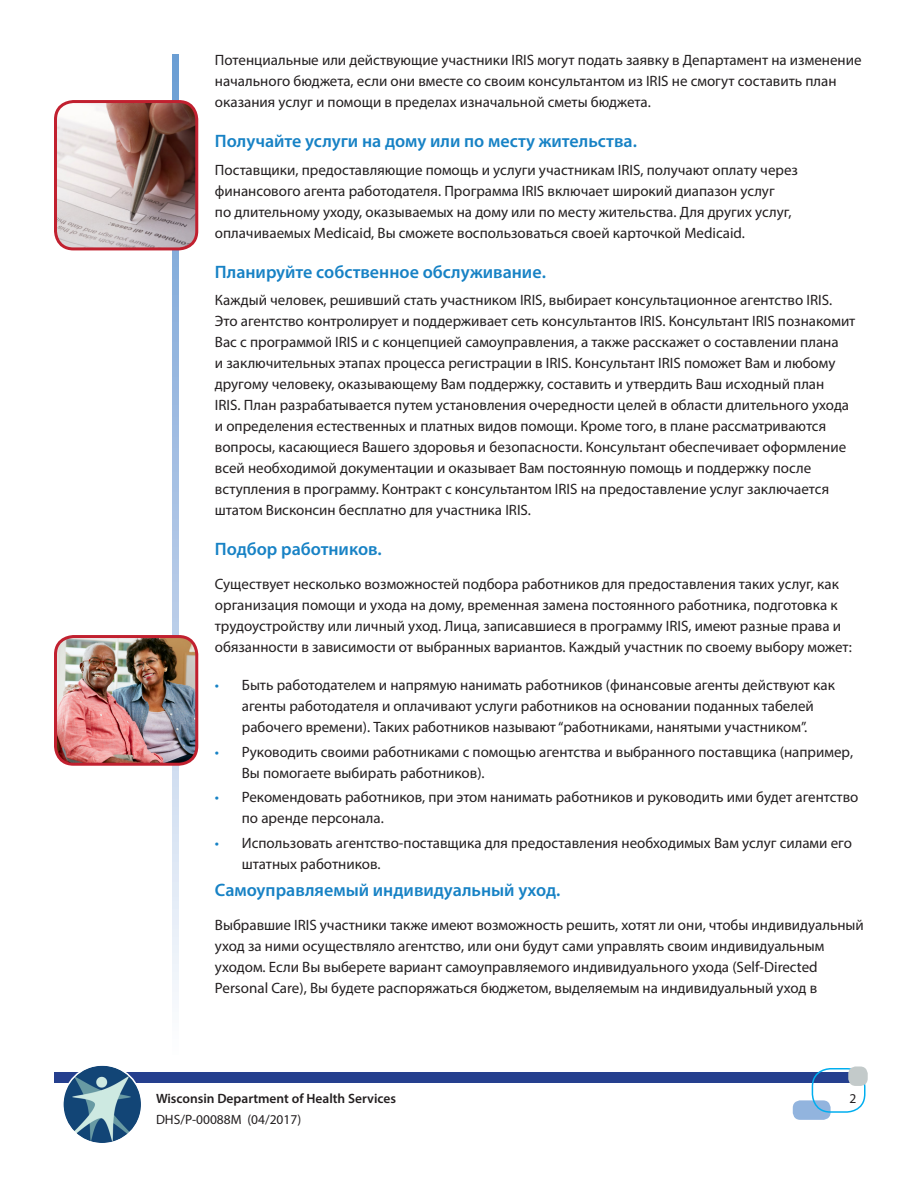
<style>
.page{position:relative;width:918px;height:1188px;background:#fff}
.page>*{position:absolute;margin:0;border:0;box-sizing:border-box;transform-origin:0 0}
.t1{font:600 18px "Myriad Pro";color:#1782c5}
.t2{font:15px/21px "Myriad Pro";color:#231f20}
.t3{font:600 13.5px "Myriad Pro";color:#231f20}
.t4{font:13.5px "Myriad Pro";color:#231f20}
.s1{color:#1782c5}
</style>
<div class="page">
<div style="left:54px;top:1072px;width:810px;height:11px;background:#253f8e"></div>
<div style="left:793px;top:1100px;width:38px;height:20px;background:#92b4de;border-radius:8px"></div>
<div style="left:812px;top:1068px;width:53px;height:45px;border:2px solid #00aeef;border-radius:18px"></div>
<div style="left:848px;top:1066px;width:20px;height:20px;background:#c3caca;border-radius:8px"></div>
<img style="left:63px;top:1065px;width:79px;height:79px;border-radius:39px">
<div style="left:62px;top:1064px;width:80px;height:81px;border:2px solid #fff;border-radius:50%"></div>
<svg style="left:172px;top:54px;width:6px;height:946px;background:#b3cae7"></svg>
<img style="left:56px;top:102px;width:141px;height:147px">
<div style="left:54px;top:100px;width:144px;height:150px;border:3px solid #c1202f;border-radius:18px"></div>
<img style="left:56px;top:637px;width:141px;height:125px">
<div style="left:54px;top:635px;width:144px;height:131px;border:3px solid #c1202f;border-radius:18px"></div>
<p class="t2" style="left:215px;top:49px;width:648px">Потенциальные или действующие участники IRIS могут подать заявку в Департамент на изменение начального бюджета, если они вместе со своим консультантом из IRIS не смогут составить план оказания услуг и помощи в пределах изначальной сметы бюджета.</p>
<p class="t1" style="left:215px;top:130px;width:424px">Получайте услуги на дому или по месту жительства.</p>
<p class="t2" style="left:215px;top:159px;width:585px">Поставщики, предоставляющие помощь и услуги участникам IRIS, получают оплату через финансового агента работодателя. Программа IRIS включает широкий диапазон услуг<br>по длительному уходу, оказываемых на дому или по месту жительства. Для других услуг, оплачиваемых Medicaid, Вы сможете воспользоваться своей карточкой Medicaid.</p>
<p class="t1" style="left:215px;top:260px;width:332px">Планируйте собственное обслуживание.</p>
<p class="t2" style="left:215px;top:289px;width:642px">Каждый человек, решивший стать участником IRIS, выбирает консультационное агентство IRIS.<br>Это агентство контролирует и поддерживает сеть консультантов IRIS. Консультант IRIS познакомит Вас с программой IRIS и с концепцией самоуправления, а также расскажет о составлении плана<br>и заключительных этапах процесса регистрации в IRIS. Консультант IRIS поможет Вам и любому другому человеку, оказывающему Вам поддержку, составить и утвердить Ваш исходный план<br>IRIS. План разрабатывается путем установления очередности целей в области длительного ухода и определения естественных и платных видов помощи. Кроме того, в плане рассматриваются вопросы, касающиеся Вашего здоровья и безопасности. Консультант обеспечивает оформление всей необходимой документации и оказывает Вам постоянную помощь и поддержку после вступления в программу. Контракт с консультантом IRIS на предоставление услуг заключается штатом Висконсин бесплатно для участника IRIS.</p>
<p class="t1" style="left:215px;top:538px;width:168px">Подбор работников.</p>
<p class="t2" style="left:215px;top:573px;width:638px">Существует несколько возможностей подбора работников для предоставления таких услуг, как организация помощи и ухода на дому, временная замена постоянного работника, подготовка к трудоустройству или личный уход. Лица, записавшиеся в программу IRIS, имеют разные права и обязанности в зависимости от выбранных вариантов. Каждый участник по своему выбору может:</p>
<p class="t2" style="left:215px;top:674px;width:622px;text-align:center"><span class="s1">•</span> Быть работодателем и напрямую нанимать работников (финансовые агенты действуют как агенты работодателя и оплачивают услуги работников на основании поданных табелей рабочего времени). Таких работников называют “работниками, нанятыми участником”.</p>
<p class="t2" style="left:242px;top:741px;width:613px;text-indent:-27px"><span class="s1">•</span> Руководить своими работниками с помощью агентства и выбранного поставщика (например,<br>Вы помогаете выбирать работников).</p>
<p class="t2" style="left:242px;top:786px;width:618px;text-indent:-27px"><span class="s1">•</span> Рекомендовать работников, при этом нанимать работников и руководить ими будет агентство по аренде персонала.</p>
<p class="t2" style="left:242px;top:832px;width:612px;text-indent:-27px"><span class="s1">•</span> Использовать агентство-поставщика для предоставления необходимых Вам услуг силами его штатных работников.</p>
<p class="t1" style="left:215px;top:879px;width:347px">Самоуправляемый индивидуальный уход.</p>
<p class="t2" style="left:215px;top:914px;width:651px">Выбравшие IRIS участники также имеют возможность решить, хотят ли они, чтобы индивидуальный уход за ними осуществляло агентство, или они будут сами управлять своим индивидуальным уходом. Если Вы выберете вариант самоуправляемого индивидуального ухода (Self-Directed Personal Care), Вы будете распоряжаться бюджетом, выделяемым на индивидуальный уход в</p>
<p class="t3" style="left:156px;top:1090px;width:242px">Wisconsin Department of Health Services</p>
<p class="t4" style="left:156px;top:1111px;width:147px">DHS/P-00088M (04/2017)</p>
<p class="t4" style="left:850px;top:1090px;width:8px">2</p>
</div>
